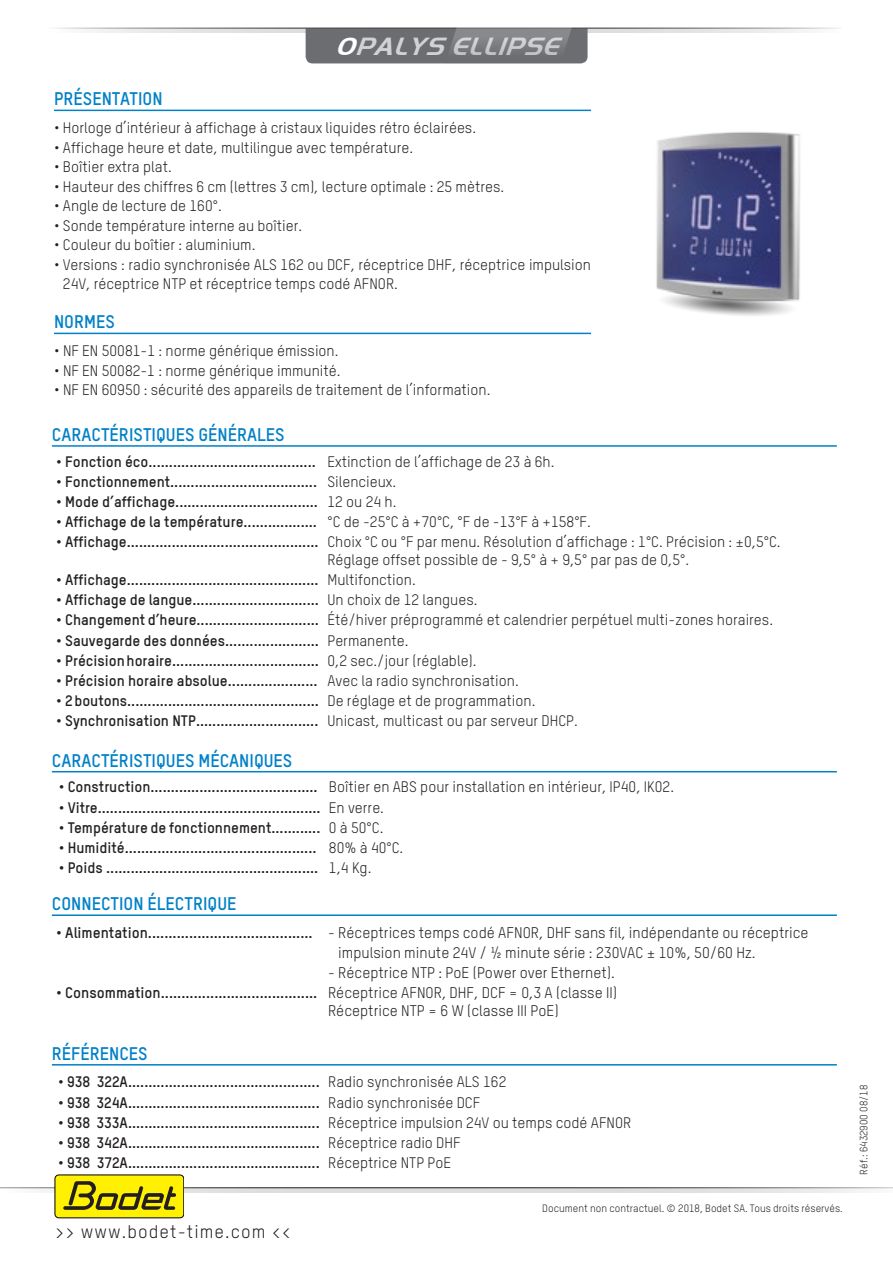
<style>
.page{position:relative;width:893px;height:1263px;background:#fff}
.page>*{position:absolute;margin:0;border:0;box-sizing:border-box;transform-origin:0 0}
.t1{font:italic 700 25.8px "Handel Got D";color:#d1d2d4}
.Titre{font:700 18px "TSTARPRO";color:#0081c8}
.t2{font:18px "TSTARPRO";letter-spacing:.06em;color:#231f20}
.t3{font:15.15px/19.6px "TSTARPRO";color:#231f20}
.t4{font:700 15px "TSTARPRO";color:#231f20}
.t5{font:15px/19.5px "TSTARPRO";color:#231f20}
.t6{font:10.5px "TSTARPRO";color:#231f20}
.s1{color:#fff}
.s2{font-weight:400}
.s3{font-weight:700}
</style>
<div class="page">
<svg style="left:88px;top:29px;width:719px;height:4px"></svg>
<svg style="left:306px;top:27px;width:282px;height:36px;background:#737477"></svg>
<svg style="left:0;top:1188px;width:893px;height:4px;background:#d6d7d9"></svg>
<div style="left:55px;top:1175px;width:129px;height:43px;background:#fff101;border-radius:4px"></div>
<div style="left:55px;top:1175px;width:129px;height:43px;border:1px solid #000;border-radius:4px"></div>
<svg style="left:63px;top:1181px;width:113px;height:29px"></svg>
<hr style="left:54px;top:110px;width:537px;height:1px;background:#0081c8">
<hr style="left:54px;top:333px;width:537px;height:1px;background:#0081c8">
<img style="left:656px;top:132px;width:144px;height:184px">
<hr style="left:52px;top:445px;width:785px;height:2px;background:#0081c8">
<hr style="left:52px;top:771px;width:785px;height:1px;background:#0081c8">
<hr style="left:52px;top:914px;width:785px;height:2px;background:#0081c8">
<hr style="left:52px;top:1064px;width:785px;height:1px;background:#0081c8">
<h1 class="t1" style="left:335px;top:30px;width:236px"><span class="s1">O</span>PALYSELLIPSE</h1>
<p class="Titre" style="left:54px;top:88px;width:110px">PRÉSENTATION</p>
<p class="t5" style="left:54px;top:118px;width:424px">• Horloge d’intérieur à affichage à cristaux liquides rétro éclairées.</p>
<p class="t5" style="left:54px;top:138px;width:361px">• Affichage heure et date, multilingue avec température.</p>
<p class="t5" style="left:54px;top:157px;width:119px">• Boîtier extra plat.</p>
<p class="t5" style="left:54px;top:177px;width:452px">• Hauteur des chiffres 6 cm (lettres 3 cm), lecture optimale : 25 mètres.</p>
<p class="t5" style="left:54px;top:196px;width:169px">• Angle de lecture de 160°.</p>
<p class="t5" style="left:54px;top:216px;width:250px">• Sonde température interne au boîtier.</p>
<p class="t5" style="left:54px;top:235px;width:203px">• Couleur du boîtier : aluminium.</p>
<p class="t5" style="left:63px;top:255px;width:530px;text-indent:-9px">• Versions : radio synchronisée ALS 162 ou DCF, réceptrice DHF, réceptrice impulsion<br>24V, réceptrice NTP et réceptrice temps codé AFNOR.</p>
<p class="Titre" style="left:54px;top:311px;width:62px">NORMES</p>
<p class="t5" style="left:54px;top:341px;width:286px">• NF EN 50081-1 : norme générique émission.</p>
<p class="t5" style="left:54px;top:361px;width:288px">• NF EN 50082-1 : norme générique immunité.</p>
<p class="t5" style="left:54px;top:380px;width:438px">• NF EN 60950 : sécurité des appareils de traitement de l’information.</p>
<p class="Titre" style="left:52px;top:423px;width:234px">CARACTÉRISTIQUES GÉNÉRALES</p>
<p class="t4" style="left:56px;top:452px;width:500px">• Fonction éco......................................... <span class="s2">Extinction de l’affichage de 23 à 6h.</span></p>
<p class="t4" style="left:56px;top:472px;width:342px">• Fonctionnement.................................... <span class="s2">Silencieux.</span></p>
<p class="t4" style="left:56px;top:492px;width:342px">• Mode d’affichage................................... <span class="s2">12 ou 24 h.</span></p>
<p class="t4" style="left:56px;top:512px;width:536px">• Affichage de la température.................. <span class="s2">°C de -25°C à +70°C, °F de -13°F à +158°F.</span></p>
<p class="t5" style="left:327px;top:533px;width:455px;line-height:18px;text-indent:-271px"><span class="s3">• Affichage...............................................</span> Choix °C ou °F par menu. Résolution d’affichage : 1°C. Précision : ±0,5°C.<br>Réglage offset possible de - 9,5° à + 9,5° par pas de 0,5°.</p>
<p class="t4" style="left:56px;top:570px;width:361px">• Affichage............................................... <span class="s2">Multifonction.</span></p>
<p class="t4" style="left:56px;top:590px;width:423px">• Affichage de langue............................... <span class="s2">Un choix de 12 langues.</span></p>
<p class="t5" style="left:56px;top:610px;width:718px"><span class="s3">• Changement d’heure..............................</span> Été/hiver préprogrammé et calendrier perpétuel multi-zones horaires.</p>
<p class="t4" style="left:56px;top:631px;width:354px">• Sauvegarde des données....................... <span class="s2">Permanente.</span></p>
<p class="t4" style="left:56px;top:651px;width:422px">• Précisionhoraire.................................... <span class="s2">0,2 sec./jour (réglable).</span></p>
<p class="t4" style="left:56px;top:671px;width:464px">• Précision horaire absolue...................... <span class="s2">Avec la radio synchronisation.</span></p>
<p class="t4" style="left:56px;top:691px;width:481px">• 2boutons............................................... <span class="s2">De réglage et de programmation.</span></p>
<p class="t4" style="left:56px;top:711px;width:523px">• Synchronisation NTP.............................. <span class="s2">Unicast, multicast ou par serveur DHCP.</span></p>
<p class="Titre" style="left:52px;top:749px;width:242px">CARACTÉRISTIQUES MÉCANIQUES</p>
<p class="t4" style="left:59px;top:778px;width:617px">• Construction......................................... <span class="s2">Boîtier en ABS pour installation en intérieur, IP40, IK02.</span></p>
<p class="t4" style="left:59px;top:798px;width:327px">• Vitre....................................................... <span class="s2">En verre.</span></p>
<p class="t4" style="left:59px;top:818px;width:326px">• Température de fonctionnement............ <span class="s2">0 à 50°C.</span></p>
<p class="t4" style="left:59px;top:838px;width:346px">• Humidité............................................... <span class="s2">80% à 40°C.</span></p>
<p class="t4" style="left:59px;top:858px;width:314px">• Poids .................................................... <span class="s2">1,4 Kg.</span></p>
<p class="Titre" style="left:52px;top:892px;width:186px">CONNECTION ÉLECTRIQUE</p>
<p class="t3" style="left:338px;top:923px;width:472px;text-indent:-282px"><span class="s3">• Alimentation........................................</span> - Réceptrices temps codé AFNOR, DHF sans fil, indépendante ou réceptrice impulsion minute 24V / ½ minute série : 230VAC ± 10%, 50/60 Hz.</p>
<p class="t3" style="left:328px;top:962px;width:288px">- Réceptrice NTP : PoE (Power over Ethernet).</p>
<p class="t3" style="left:328px;top:983px;width:291px;line-height:18.1px;text-indent:-272px"><span class="s3">• Consommation......................................</span> Réceptrice AFNOR, DHF, DCF = 0,3 A (classe II)<br>Réceptrice NTP = 6 W (classe III PoE)</p>
<p class="Titre" style="left:52px;top:1042px;width:97px">RÉFÉRENCES</p>
<p class="t4" style="left:58px;top:1072px;width:263px">• 938 322A...............................................</p>
<p class="t5" style="left:328px;top:1072px;width:180px">Radio synchronisée ALS 162</p>
<p class="t4" style="left:58px;top:1093px;width:263px">• 938 324A...............................................</p>
<p class="t5" style="left:328px;top:1092px;width:154px">Radio synchronisée DCF</p>
<p class="t4" style="left:58px;top:1113px;width:263px">• 938 333A...............................................</p>
<p class="t5" style="left:328px;top:1112px;width:304px">Réceptrice impulsion 24V ou temps codé AFNOR</p>
<p class="t4" style="left:58px;top:1133px;width:263px">• 938 342A...............................................</p>
<p class="t5" style="left:328px;top:1132px;width:134px">Réceptrice radio DHF</p>
<p class="t4" style="left:58px;top:1153px;width:263px">• 938 372A...............................................</p>
<p class="t5" style="left:328px;top:1152px;width:124px">Réceptrice NTP PoE</p>
<p class="t2" style="left:55px;top:1220px;width:237px">&gt;&gt; www.bodet-time.com &lt;&lt;</p>
<p class="t6" style="left:542px;top:1202px;width:302px">Document non contractuel. © 2018, Bodet SA. Tous droits réservés.</p>
<p class="t6" style="left:857px;top:1174px;width:91px;rotate:-90deg">Réf.: 643290O 08/18</p>
</div>
